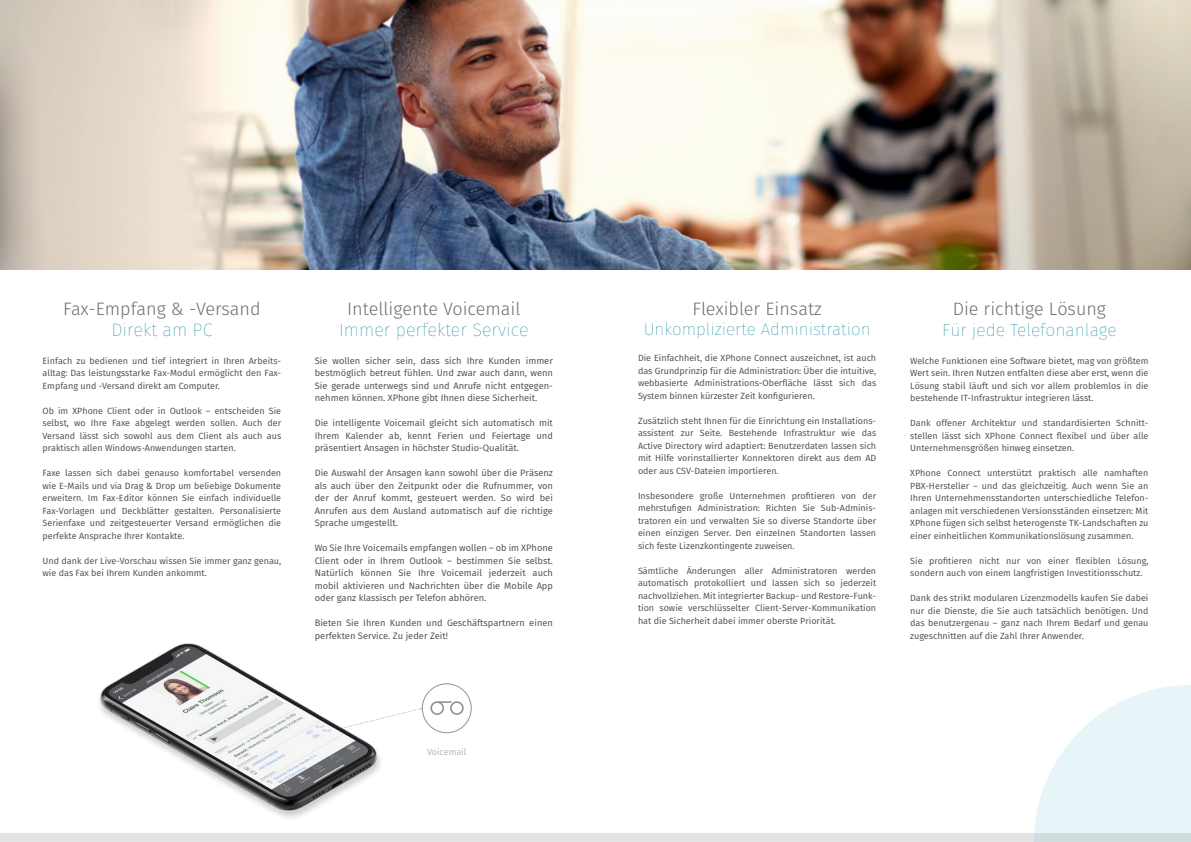
<style>
.page{position:relative;width:1191px;height:842px;background:#fff}
.page>*{position:absolute;margin:0;border:0;box-sizing:border-box;transform-origin:0 0}
.t1{font:300 18px "Fira Sans";color:#6e6e6e}
.t2{font:100 18px "Fira Sans";color:#008294}
.t3{font:100 17.5px "Fira Sans";color:#008294}
.t4{font:100 17px "Fira Sans";color:#008294}
.t5{font:9.3px/12.5px "Fira Sans";color:#484847;text-align:justify}
.t6{font:9px/12.5px "Fira Sans";color:#484847;text-align:justify}
.t7{font:9px "Fira Sans";color:#b1b2b3}
</style>
<div class="page">
<div style="left:0;top:833px;width:1191px;height:9px;background:#e3e3e3"></div>
<img style="left:0;top:0;width:1191px;height:269px">
<svg style="left:397px;top:708px;width:24px;height:7px"></svg>
<div style="left:422px;top:683px;width:49px;height:50px;border:1px solid #919291;border-radius:50%"></div>
<svg style="left:430px;top:701px;width:34px;height:14px"></svg>
<img style="left:99px;top:643px;width:297px;height:172px">
<svg style="left:1034px;top:685px;width:157px;height:157px"></svg>
<h1 class="t1" style="left:63px;top:295px;width:199px">Fax-Empfang &amp; -Versand</h1>
<h1 class="t2" style="left:111px;top:317px;width:102px">Direkt am PC</h1>
<p class="t6" style="left:43px;top:354px;width:240px">Einfach zu bedienen und tief integriert in Ihren Arbeits&shy;alltag: Das leistungsstarke Fax-Modul ermöglicht den Fax-Empfang und -Versand direkt am Computer.</p>
<p class="t6" style="left:43px;top:404px;width:240px">Ob im XPhone Client oder in Outlook – entscheiden Sie selbst, wo Ihre Faxe abgelegt werden sollen. Auch der Versand lässt sich sowohl aus dem Client als auch aus praktisch allen Windows-Anwendungen starten.</p>
<p class="t6" style="left:43px;top:466px;width:240px">Faxe lassen sich dabei genauso komfortabel versenden wie E-Mails und via Drag &amp; Drop um beliebige Dokumente erweitern. Im Fax-Editor können Sie einfach individuelle Fax-Vorlagen und Deckblätter gestalten. Personalisierte Serienfaxe und zeitgesteuerter Versand ermöglichen die perfekte Ansprache Ihrer Kontakte.</p>
<p class="t6" style="left:43px;top:554px;width:240px">Und dank der Live-Vorschau wissen Sie immer ganz genau, wie das Fax bei Ihrem Kunden ankommt.</p>
<h1 class="t1" style="left:347px;top:295px;width:175px">Intelligente Voicemail</h1>
<h1 class="t2" style="left:339px;top:317px;width:191px">Immer perfekter Service</h1>
<p class="t5" style="left:315px;top:354px;width:240px">Sie wollen sicher sein, dass sich Ihre Kunden immer bestmöglich betreut fühlen. Und zwar auch dann, wenn Sie gerade unterwegs sind und Anrufe nicht entgegen&shy;nehmen können. XPhone gibt Ihnen diese Sicherheit.</p>
<p class="t5" style="left:315px;top:416px;width:240px">Die intelligente Voicemail gleicht sich automatisch mit Ihrem Kalender ab, kennt Ferien und Feiertage und präsentiert Ansagen in höchster Studio-Qualität.</p>
<p class="t5" style="left:315px;top:466px;width:240px">Die Auswahl der Ansagen kann sowohl über die Präsenz als auch über den Zeitpunkt oder die Rufnummer, von der der Anruf kommt, gesteuert werden. So wird bei Anrufen aus dem Ausland automatisch auf die richtige Sprache umgestellt.</p>
<p class="t5" style="left:315px;top:541px;width:240px">Wo Sie Ihre Voicemails empfangen wollen – ob im XPhone Client oder in Ihrem Outlook – bestimmen Sie selbst.<br>Natürlich können Sie Ihre Voicemail jederzeit auch mobil aktivieren und Nachrichten über die Mobile App oder ganz klassisch per Telefon abhören.</p>
<p class="t5" style="left:315px;top:616px;width:240px">Bieten Sie Ihren Kunden und Geschäftspartnern einen perfekten Service. Zu jeder Zeit!</p>
<p class="t7" style="left:427px;top:745px;width:41px">Voicemail</p>
<h1 class="t1" style="left:692px;top:295px;width:131px">Flexibler Einsatz</h1>
<h3 class="t4" style="left:643px;top:317px;width:228px">Unkomplizierte Administration</h3>
<p class="t6" style="left:638px;top:352px;width:240px">Die Einfachheit, die XPhone Connect auszeichnet, ist auch das Grundprinzip für die Administration: Über die intuitive, webbasierte Administrations-Oberfläche lässt sich das System binnen kürzester Zeit konfigurieren.</p>
<p class="t6" style="left:638px;top:414px;width:240px">Zusätzlich steht Ihnen für die Einrichtung ein Installations&shy;assistent zur Seite. Bestehende Infrastruktur wie das Active Directory wird adaptiert: Benutzerdaten lassen sich mit Hilfe vorinstallierter Konnektoren direkt aus dem AD oder aus CSV-Dateien importieren.</p>
<p class="t6" style="left:638px;top:489px;width:240px">Insbesondere große Unternehmen profitieren von der mehrstufigen Administration: Richten Sie Sub-Adminis&shy;tratoren ein und verwalten Sie so diverse Standorte über einen einzigen Server. Den einzelnen Standorten lassen sich feste Lizenzkontingente zuweisen.</p>
<p class="t6" style="left:638px;top:564px;width:240px">Sämtliche Änderungen aller Administratoren werden automatisch protokolliert und lassen sich so jederzeit nachvollziehen. Mit integrierter Backup- und Restore-Funk&shy;tion sowie verschlüsselter Client-Server-Kommunikation hat die Sicherheit dabei immer oberste Priorität.</p>
<h1 class="t1" style="left:952px;top:295px;width:155px">Die richtige Lösung</h1>
<h2 class="t3" style="left:942px;top:318px;width:176px">Für jede Telefonanlage</h2>
<p class="t6" style="left:910px;top:354px;width:240px">Welche Funktionen eine Software bietet, mag von größtem Wert sein. Ihren Nutzen entfalten diese aber erst, wenn die Lösung stabil läuft und sich vor allem problemlos in die bestehende IT-Infrastruktur integrieren lässt.</p>
<p class="t6" style="left:910px;top:416px;width:240px">Dank offener Architektur und standardisierten Schnitt&shy;stellen lässt sich XPhone Connect flexibel und über alle Unternehmensgrößen hinweg einsetzen.</p>
<p class="t6" style="left:910px;top:466px;width:240px">XPhone Connect unterstützt praktisch alle namhaften PBX-Hersteller – und das gleichzeitig. Auch wenn Sie an Ihren Unternehmensstandorten unterschiedliche Telefon&shy;anlagen mit verschiedenen Versionsständen einsetzen: Mit XPhone fügen sich selbst heterogenste TK-Landschaften zu einer einheitlichen Kommunikationslösung zusammen.</p>
<p class="t6" style="left:910px;top:554px;width:240px">Sie profitieren nicht nur von einer flexiblen Lösung, sondern auch von einem langfristigen Investitionsschutz.</p>
<p class="t6" style="left:910px;top:591px;width:240px">Dank des strikt modularen Lizenzmodells kaufen Sie dabei nur die Dienste, die Sie auch tatsächlich benötigen. Und das benutzergenau – ganz nach Ihrem Bedarf und genau zugeschnitten auf die Zahl Ihrer Anwender.</p>
</div>
